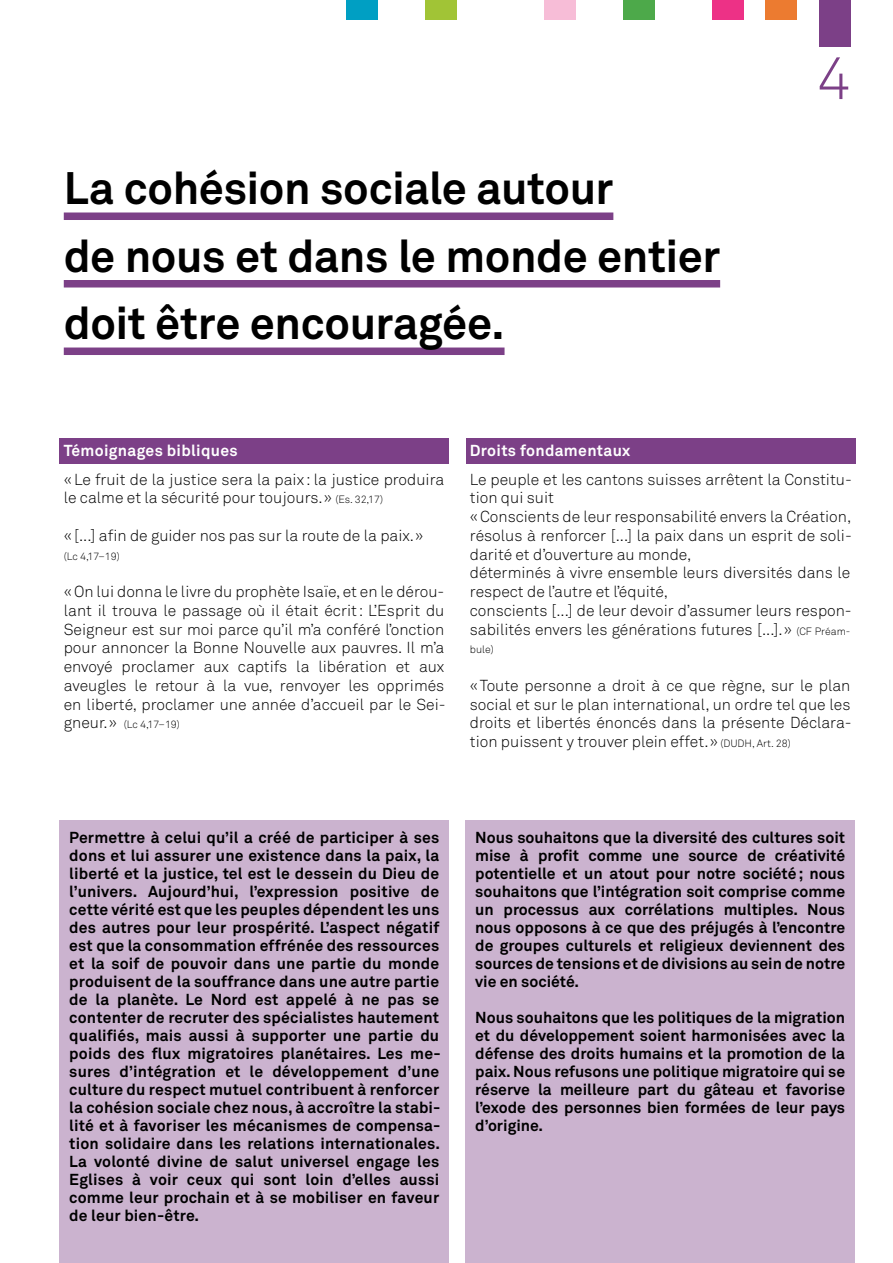
<style>
.page{position:relative;width:893px;height:1263px;background:#fff}
.page>*{position:absolute;margin:0;border:0;box-sizing:border-box;transform-origin:0 0}
.t1{font:300 60px "Akkurat";color:#7c4087}
.t2{font:700 45px/67.5px "Akkurat";letter-spacing:-.01em;color:#000}
.t3{font:700 15.75px/18px "Akkurat";color:#000;text-align:justify}
.t4{font:300 15.75px/18.8px "Akkurat";color:#000}
.t5{font:700 15.75px "Akkurat";letter-spacing:.02em;color:#fff}
.t6{font:300 10.5px "Akkurat";color:#000}
.s1{font-size:10.5px}
.s2{font-size:15.75px}
</style>
<div class="page">
<div style="left:466px;top:820px;width:389px;height:443px;background:#cbb3cf"></div>
<div style="left:60px;top:820px;width:389px;height:443px;background:#cbb3cf"></div>
<div style="left:64px;top:212px;width:549px;height:8px;background:#7c4087"></div>
<div style="left:64px;top:280px;width:656px;height:7px;background:#7c4087"></div>
<div style="left:64px;top:347px;width:441px;height:8px;background:#7c4087"></div>
<div style="left:60px;top:438px;width:389px;height:25px;background:#7c4087"></div>
<div style="left:466px;top:438px;width:389px;height:25px;background:#7c4087"></div>
<div style="left:819px;top:0;width:31px;height:47px;background:#7c4087"></div>
<div style="left:765px;top:0;width:32px;height:19px;background:#ec7b30"></div>
<div style="left:712px;top:0;width:32px;height:19px;background:#ed3186"></div>
<div style="left:623px;top:0;width:32px;height:19px;background:#4da94a"></div>
<div style="left:544px;top:0;width:32px;height:19px;background:#f7bdd7"></div>
<div style="left:425px;top:0;width:32px;height:19px;background:#a1c436"></div>
<div style="left:346px;top:0;width:32px;height:19px;background:#009fc3"></div>
<h2 class="t2" style="left:64px;top:154px;width:658px">La cohésion sociale autour<br>de nous et dans le monde entier doit être encouragée.</h2>
<p class="t5" style="left:64px;top:440px;width:175px">Témoignages bibliques</p>
<p class="t5" style="left:470px;top:440px;width:162px">Droits fondamentaux</p>
<h1 class="t1" style="left:816px;top:40px;width:36px">4</h1>
<p class="t4" style="left:64px;top:469px;width:382px">«Le fruit de la justice sera la paix : la justice produira le calme et la sécurité pour toujours.» <span class="s1">(Es. 32,17)</span></p>
<p class="t4" style="left:64px;top:526px;width:361px">«[...] afin de guider nos pas sur la route de la paix.»</p>
<p class="t6" style="left:64px;top:549px;width:58px">(Lc 4,17–19)</p>
<p class="t4" style="left:64px;top:582px;width:383px;text-align:justify">«On lui donna le livre du prophète Isaïe, et en le dérou&shy;lant il trouva le passage où il était écrit: L’Esprit du Seigneur est sur moi parce qu’il m’a conféré l’onction pour annoncer la Bonne Nouvelle aux pauvres. Il m’a envoyé proclamer aux captifs la libération et aux aveugles le retour à la vue, renvoyer les opprimés en liberté, proclamer une année d’accueil par le Sei-</p>
<p class="t6" style="left:64px;top:718px;width:118px"><span class="s2">gneur.»</span> (Lc 4,17–19)</p>
<p class="t4" style="left:470px;top:469px;width:383px">Le peuple et les cantons suisses arrêtent la Constitu&shy;tion qui suit<br>«Conscients de leur responsabilité envers la Création, résolus à renforcer [...] la paix dans un esprit de soli&shy;darité et d’ouverture au monde,<br>déterminés à vivre ensemble leurs diversités dans le respect de l’autre et l’équité,<br>conscients [...] de leur devoir d’assumer leurs respon&shy;sabilités envers les générations futures [...].» <span class="s1">(CF Préam-</span></p>
<p class="t6" style="left:470px;top:643px;width:25px">bule)</p>
<p class="t4" style="left:470px;top:676px;width:383px;text-align:justify">«Toute personne a droit à ce que règne, sur le plan social et sur le plan international, un ordre tel que les droits et libertés énoncés dans la présente Déclara&shy;tion puissent y trouver plein effet.» <span class="s1">(DUDH, Art. 28)</span></p>
<p class="t3" style="left:69px;top:828px;width:373px">Permettre à celui qu’il a créé de participer à ses dons et lui assurer une existence dans la paix, la liberté et la justice, tel est le dessein du Dieu de l’univers. Aujourd’hui, l’expression positive de cette vérité est que les peuples dépendent les uns des autres pour leur prospérité. L’aspect négatif est que la consommation effrénée des ressources et la soif de pouvoir dans une partie du monde produisent de la souffrance dans une autre partie de la planète. Le Nord est appelé à ne pas se contenter de recruter des spécialistes hautement qualifiés, mais aussi à supporter une partie du poids des flux migratoires planétaires. Les me&shy;sures d’intégration et le développement d’une culture du respect mutuel contribuent à renforcer la cohésion sociale chez nous, à accroître la stabi&shy;lité et à favoriser les mécanismes de compensa&shy;tion solidaire dans les relations internationales.<br>La volonté divine de salut universel engage les Eglises à voir ceux qui sont loin d’elles aussi comme leur prochain et à se mobiliser en faveur de leur bien-être.</p>
<p class="t3" style="left:475px;top:828px;width:371px">Nous souhaitons que la diversité des cultures soit mise à profit comme une source de créativité potentielle et un atout pour notre société; nous souhaitons que l’intégration soit comprise comme un processus aux corrélations multiples. Nous nous opposons à ce que des préjugés à l’encontre de groupes culturels et religieux deviennent des sources de tensions et de divisions au sein de notre vie en société.</p>
<p class="t3" style="left:475px;top:1008px;width:371px">Nous souhaitons que les politiques de la migration et du développement soient harmonisées avec la défense des droits humains et la promotion de la paix. Nous refusons une politique migratoire qui se réserve la meilleure part du gâteau et favorise l’exode des personnes bien formées de leur pays d’origine.</p>
</div>
